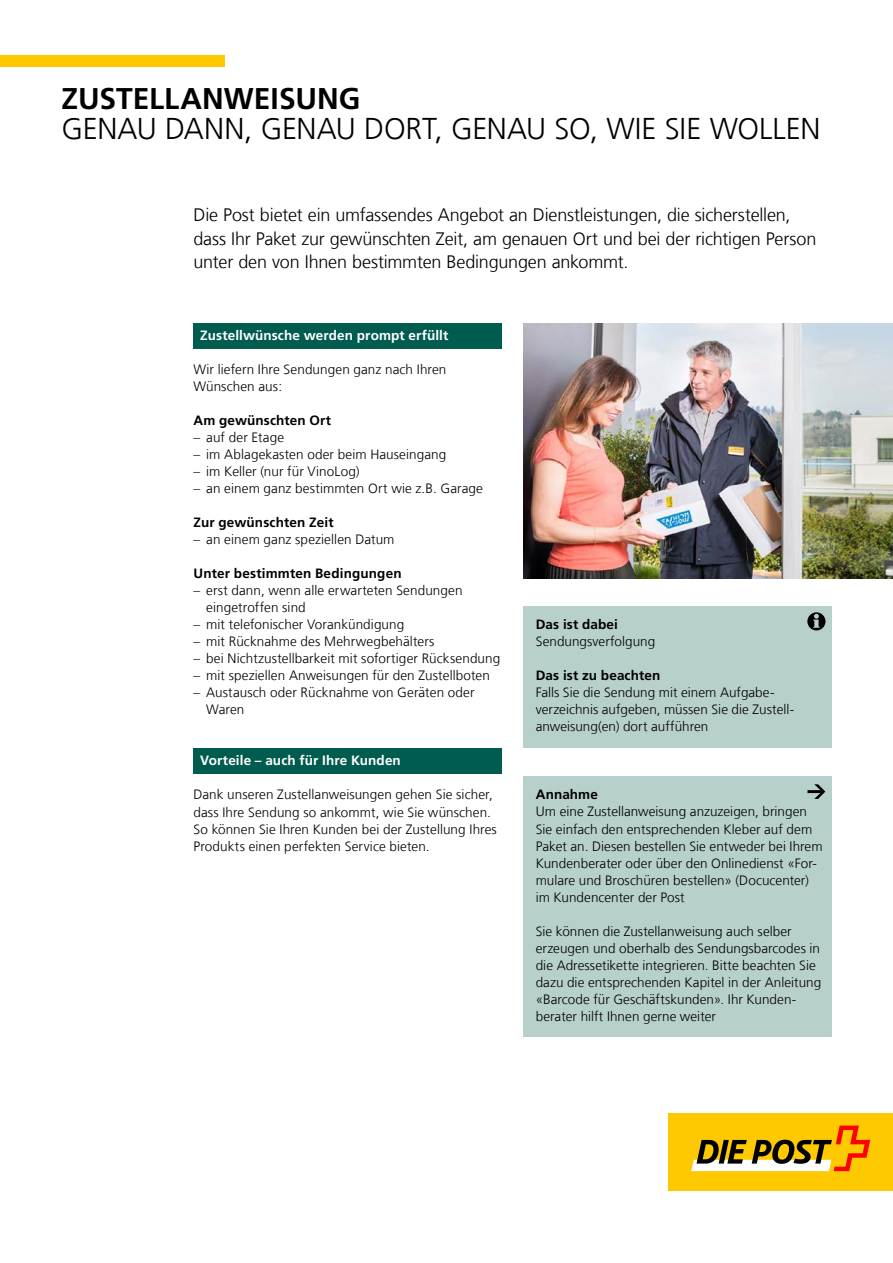
<style>
.page{position:relative;width:893px;height:1263px;background:#fff}
.page>*{position:absolute;margin:0;border:0;box-sizing:border-box;transform-origin:0 0}
.t1{font:300 30px/30px "Frutiger LT Com";letter-spacing:-.01em;color:#000}
.t2{font:300 18px/23.4px "Frutiger LT Com";letter-spacing:-.01em;color:#000}
.t3{font:300 13.5px/17px "Frutiger LT Com";letter-spacing:.005em;color:#000}
.t4{font:700 13.5px "Frutiger LT Com";letter-spacing:.01em;color:#000}
.t5{font:700 13.5px "Frutiger LT Com";letter-spacing:.01em;color:#fff}
.s1{font-weight:700}
</style>
<div class="page">
<div style="left:193px;top:323px;width:309px;height:26px;background:#005c4f"></div>
<div style="left:193px;top:748px;width:309px;height:26px;background:#005c4f"></div>
<div style="left:523px;top:606px;width:308px;height:39px;background:#b8d0cb"></div>
<div style="left:523px;top:640px;width:308px;height:39px;background:#b8d0cb"></div>
<div style="left:523px;top:674px;width:308px;height:73px;background:#b8d0cb"></div>
<div style="left:523px;top:776px;width:308px;height:40px;background:#b8d0cb"></div>
<div style="left:523px;top:793px;width:308px;height:125px;background:#b8d0cb"></div>
<div style="left:523px;top:913px;width:308px;height:124px;background:#b8d0cb"></div>
<svg style="left:807px;top:612px;width:18px;height:18px"></svg>
<svg style="left:807px;top:784px;width:18px;height:15px"></svg>
<div style="left:669px;top:1113px;width:224px;height:78px;background:#fec900"></div>
<svg style="left:691px;top:1125px;width:179px;height:46px"></svg>
<div style="left:0;top:55px;width:224px;height:12px;background:#fec900"></div>
<img style="left:523px;top:323px;width:370px;height:255px">
<h1 class="t1" style="left:62px;top:83px;width:760px"><span class="s1">ZUSTELLANWEISUNG<br></span>GENAU DANN, GENAU DORT, GENAU SO, WIE SIE WOLLEN</h1>
<p class="t2" style="left:193px;top:203px;width:624px">Die Post bietet ein umfassendes Angebot an Dienstleistungen, die sicherstellen, dass Ihr Paket zur gewünschten Zeit, am genauen Ort und bei der richtigen Person unter den von Ihnen bestimmten Bedingungen ankommt.</p>
<h2 class="t5" style="left:200px;top:328px;width:249px">Zustellwünsche werden prompt erfüllt</h2>
<p class="t3" style="left:193px;top:361px;width:254px">Wir liefern Ihre Sendungen ganz nach Ihren<br>Wünschen aus:</p>
<h3 class="t4" style="left:193px;top:413px;width:139px">Am gewünschten Ort</h3>
<p class="t3" style="left:193px;top:429px;width:92px">– auf der Etage</p>
<p class="t3" style="left:193px;top:446px;width:254px">– im Ablagekasten oder beim Hauseingang</p>
<p class="t3" style="left:193px;top:463px;width:168px">– im Keller (nur für VinoLog)</p>
<p class="t3" style="left:193px;top:480px;width:291px">– an einem ganz bestimmten Ort wie z.B. Garage</p>
<h3 class="t4" style="left:193px;top:515px;width:142px">Zur gewünschten Zeit</h3>
<p class="t3" style="left:193px;top:531px;width:203px">– an einem ganz speziellen Datum</p>
<h3 class="t4" style="left:193px;top:566px;width:210px">Unter bestimmten Bedingungen</h3>
<p class="t3" style="left:206px;top:582px;width:258px;text-indent:-13px">– erst dann, wenn alle erwarteten Sendungen eingetroffen sind</p>
<p class="t3" style="left:193px;top:616px;width:212px">– mit telefonischer Vorankündigung</p>
<p class="t3" style="left:193px;top:633px;width:243px">– mit Rücknahme des Mehrwegbehälters</p>
<p class="t3" style="left:193px;top:650px;width:308px">– bei Nichtzustellbarkeit mit sofortiger Rücksendung</p>
<p class="t3" style="left:193px;top:667px;width:298px">– mit speziellen Anweisungen für den Zustellboten</p>
<p class="t3" style="left:206px;top:684px;width:270px;text-indent:-13px">– Austausch oder Rücknahme von Geräten oder<br>Waren</p>
<h2 class="t5" style="left:200px;top:753px;width:202px">Vorteile – auch für Ihre Kunden</h2>
<p class="t3" style="left:193px;top:786px;width:305px">Dank unseren Zustellanweisungen gehen Sie sicher, dass Ihre Sendung so ankommt, wie Sie wünschen.<br>So können Sie Ihren Kunden bei der Zustellung Ihres Produkts einen perfekten Service bieten.</p>
<h3 class="t4" style="left:536px;top:617px;width:84px">Das ist dabei</h3>
<p class="t3" style="left:536px;top:633px;width:121px">Sendungsverfolgung</p>
<h3 class="t4" style="left:536px;top:668px;width:126px">Das ist zu beachten</h3>
<p class="t3" style="left:536px;top:684px;width:260px">Falls Sie die Sendung mit einem Aufgabe&shy;verzeichnis aufgeben, müssen Sie die Zustell&shy;anweisung(en) dort aufführen</p>
<h3 class="t4" style="left:536px;top:787px;width:64px">Annahme</h3>
<p class="t3" style="left:536px;top:803px;width:288px">Um eine Zustellanweisung anzuzeigen, bringen Sie einfach den entsprechenden Kleber auf dem Paket an. Diesen bestellen Sie entweder bei Ihrem Kundenberater oder über den Onlinedienst «For&shy;mulare und Broschüren bestellen» (Docucenter) im Kundencenter der Post</p>
<p class="t3" style="left:536px;top:922px;width:287px">Sie können die Zustellanweisung auch selber erzeugen und oberhalb des Sendungsbarcodes in die Adressetikette integrieren. Bitte beachten Sie dazu die entsprechenden Kapitel in der Anleitung «Barcode für Geschäftskunden». Ihr Kunden&shy;berater hilft Ihnen gerne weiter</p>
</div>
